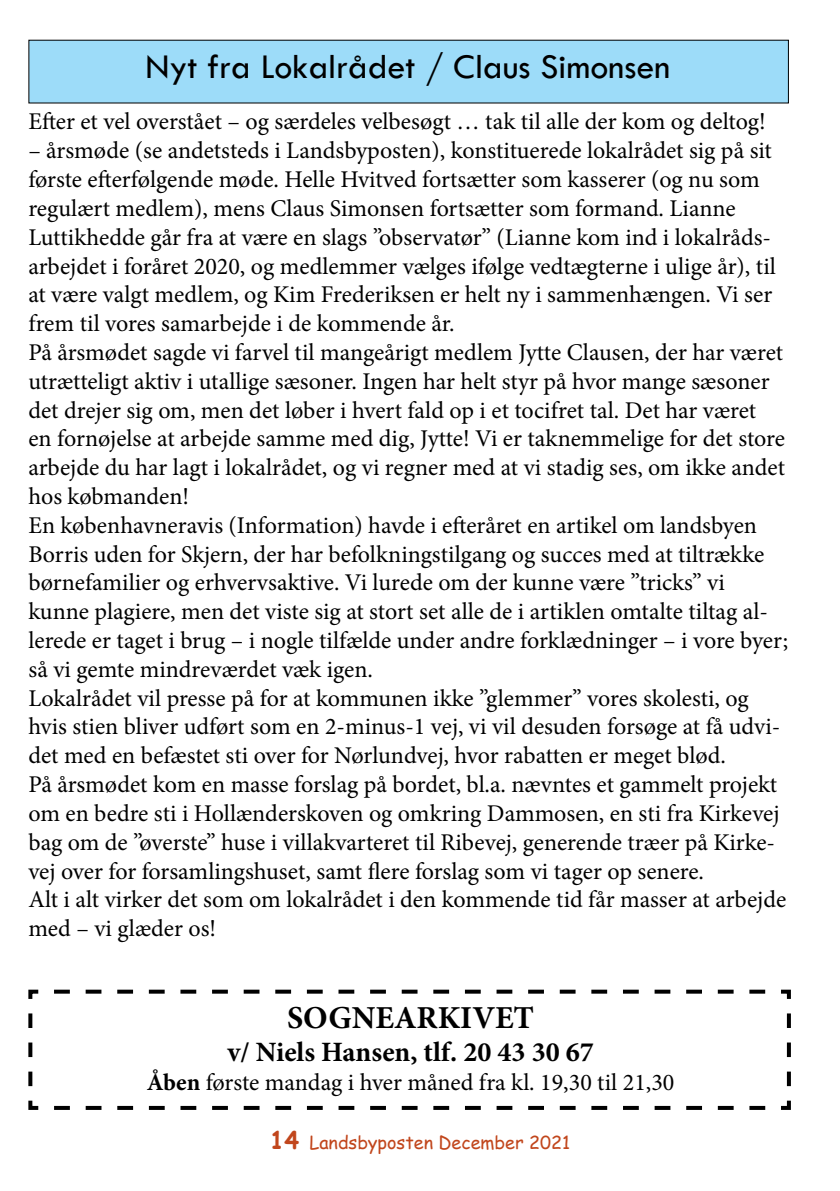
<style>
.page{position:relative;width:840px;height:1191px;background:#fff}
.page>*{position:absolute;margin:0;border:0;box-sizing:border-box;transform-origin:0 0}
.t1{font:36px "Tw Cen";color:#000}
.t2{font:700 32px "Minion Pro";color:#000}
.t3{font:700 28px "Minion Pro";color:#000}
.t4{font:24px/28.8px "Minion Pro";color:#000}
.t5{font:18px "Comic Sans MS";color:#c1461c}
.s1{font-weight:700}
.s2{font-weight:700;font-size:24px}
</style>
<div class="page">
<div style="left:29px;top:40px;width:759px;height:63px;background:#9ddcf9"></div>
<svg style="left:28px;top:989px;width:763px;height:121px"></svg>
<h1 class="t1" style="left:145px;top:45px;width:526px">Nyt fra Lokalrådet / Claus Simonsen</h1>
<p class="t4" style="left:28px;top:107px;width:738px">Efter et vel overstået – og særdeles velbesøgt … tak til alle der kom og deltog!</p>
<p class="t4" style="left:28px;top:136px;width:760px">– årsmøde (se andetsteds i Landsbyposten), konstituerede lokalrådet sig på sit første efterfølgende møde. Helle Hvitved fortsætter som kasserer (og nu som regulært medlem), mens Claus Simonsen fortsætter som formand. Lianne Luttikhedde går fra at være en slags ”observatør” (Lianne kom ind i lokalråds&shy;arbejdet i foråret 2020, og medlemmer vælges ifølge vedtægterne i ulige år), til at være valgt medlem, og Kim Frederiksen er helt ny i sammenhængen. Vi ser frem til vores samarbejde i de kommende år.<br>På årsmødet sagde vi farvel til mangeårigt medlem Jytte Clausen, der har været utrætteligt aktiv i utallige sæsoner. Ingen har helt styr på hvor mange sæsoner det drejer sig om, men det løber i hvert fald op i et tocifret tal. Det har været<br>en fornøjelse at arbejde samme med dig, Jytte! Vi er taknemmelige for det store arbejde du har lagt i lokalrådet, og vi regner med at vi stadig ses, om ikke andet hos købmanden!<br>En københavneravis (Information) havde i efteråret en artikel om landsbyen Borris uden for Skjern, der har befolkningstilgang og succes med at tiltrække børnefamilier og erhvervsaktive. Vi lurede om der kunne være ”tricks” vi kunne plagiere, men det viste sig at stort set alle de i artiklen omtalte tiltag al&shy;lerede er taget i brug – i nogle tilfælde under andre forklædninger – i vore byer; så vi gemte mindreværdet væk igen.<br>Lokalrådet vil presse på for at kommunen ikke ”glemmer” vores skolesti, og hvis stien bliver udført som en 2-minus-1 vej, vi vil desuden forsøge at få udvi&shy;det med en befæstet sti over for Nørlundvej, hvor rabatten er meget blød.<br>På årsmødet kom en masse forslag på bordet, bl.a. nævntes et gammelt projekt om en bedre sti i Hollænderskoven og omkring Dammosen, en sti fra Kirkevej bag om de ”øverste” huse i villakvarteret til Ribevej, generende træer på Kirke&shy;vej over for forsamlingshuset, samt flere forslag som vi tager op senere.<br>Alt i alt virker det som om lokalrådet i den kommende tid får masser at arbejde med – vi glæder os!</p>
<h2 class="t2" style="left:287px;top:995px;width:248px">SOGNEARKIVET</h2>
<p class="t3" style="left:227px;top:1032px;width:367px">v/ Niels Hansen, tlf. 20 43 30 67</p>
<p class="t4" style="left:147px;top:1068px;width:529px"><span class="s1">Åben</span> første mandag i hver måned fra kl. 19,30 til 21,30</p>
<p class="t5" style="left:269px;top:1129px;width:302px"><span class="s2">14</span> Landsbyposten December 2021</p>
</div>
